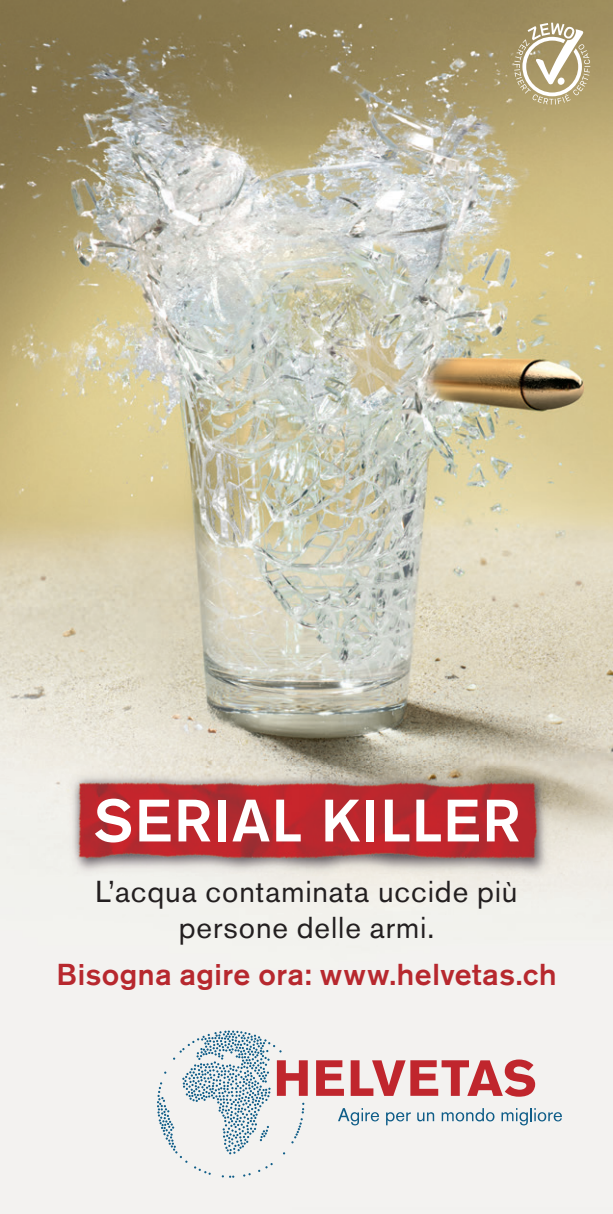
<style>
.page{position:relative;width:613px;height:1214px;background:#fff}
.page>*{position:absolute;margin:0;border:0;box-sizing:border-box;transform-origin:0 0}
.t1{font:500 59.2px "Akzidenz Grotesk BE";letter-spacing:.02em;color:#fff}
.t2{font:30px/36px "Akzidenz Grotesk BE";letter-spacing:.03em;color:#231f20;text-align:center}
.t3{font:500 30px "Akzidenz Grotesk BE";letter-spacing:.015em;color:#b7282e}
</style>
<div class="page">
<img style="left:0;top:0;width:612px;height:1213px">
<svg style="left:514px;top:23px;width:76px;height:82px"></svg>
<img style="left:46px;top:766px;width:521px;height:109px">
<svg style="left:316px;top:1060px;width:28px;height:35px"></svg>
<svg style="left:350px;top:1059px;width:185px;height:37px"></svg>
<svg style="left:157px;top:1030px;width:150px;height:147px"></svg>
<svg style="left:338px;top:1107px;width:41px;height:18px"></svg>
<svg style="left:386px;top:1111px;width:24px;height:14px"></svg>
<svg style="left:417px;top:1111px;width:17px;height:10px"></svg>
<svg style="left:441px;top:1107px;width:53px;height:14px"></svg>
<svg style="left:501px;top:1107px;width:60px;height:18px"></svg>
<h1 class="t1" style="left:94px;top:784px;width:428px">SERIAL KILLER</h1>
<p class="t2" style="left:95px;top:873px;width:423px">L’acqua contaminata uccide più persone delle armi.</p>
<p class="t3" style="left:56px;top:956px;width:501px">Bisogna agire ora: www.helvetas.ch</p>
</div>
